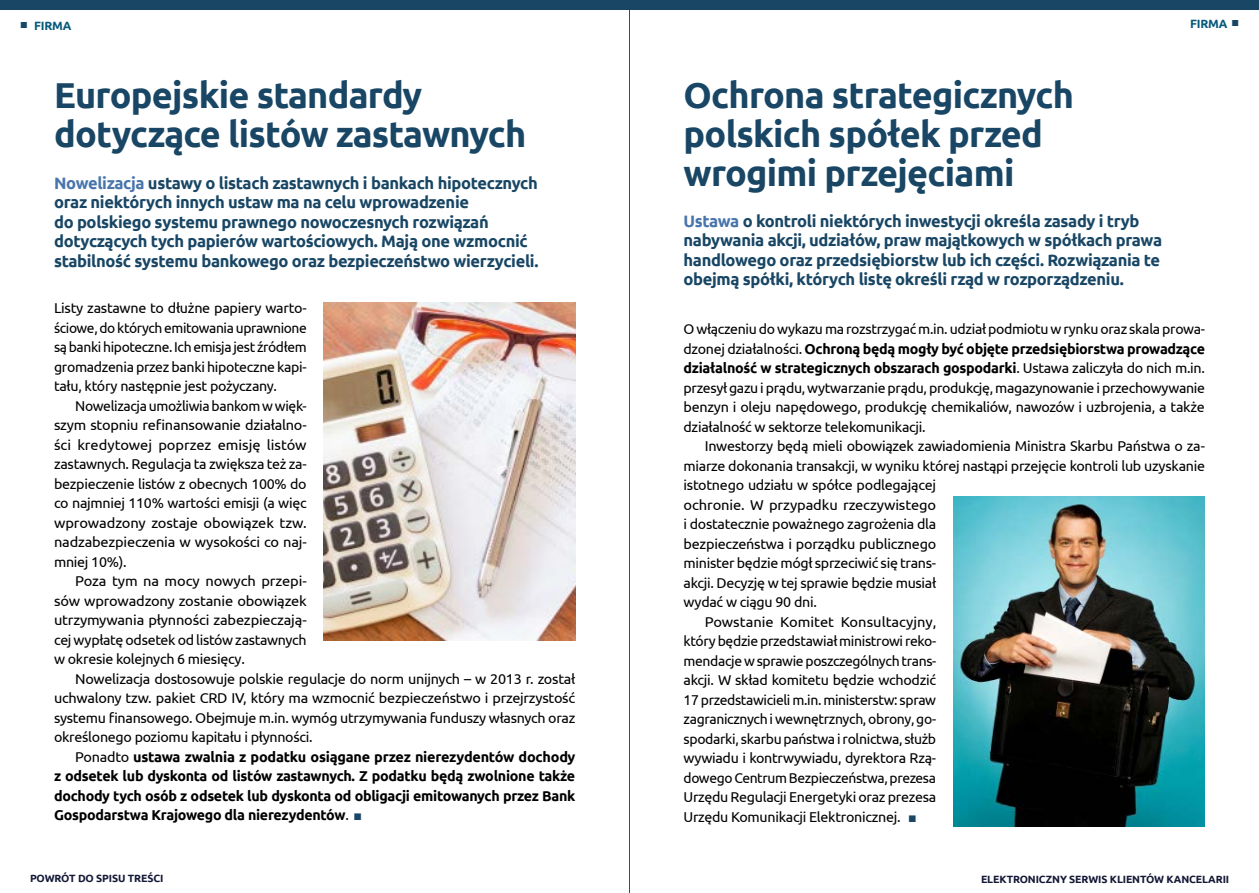
<style>
.page{position:relative;width:1259px;height:893px;background:#fff}
.page>*{position:absolute;margin:0;border:0;box-sizing:border-box;transform-origin:0 0}
.t1{font:700 36px/39px "Ubuntu";letter-spacing:-.02em;color:#184664}
.t2{font:700 16.5px/19.5px "Ubuntu";letter-spacing:-.02em;color:#184664}
.t3{font:14.25px/19.5px "Ubuntu";letter-spacing:-.02em;color:#000;text-align:justify}
.t4{font:700 14.25px/19.5px "Ubuntu";letter-spacing:-.02em;color:#000;text-align:justify}
.t5{font:14.25px "Ubuntu";color:#000}
.t6{font:700 12px "Ubuntu";letter-spacing:-.02em;color:#075a7b}
.t7{font:700 10.5px "Ubuntu";letter-spacing:-.01em;color:#121735}
.s1{font-family:"Proxima Nova";font-weight:300;font-size:10.5px;color:#184664}
.s2{color:#4875ab}
.s3{font-weight:400}
.s4{font-family:"Arial Narrow";font-weight:400;color:#184664}
.s5{font-weight:700}
.s6{font-family:"Arial Narrow";color:#184664}
</style>
<div class="page">
<hr style="left:629px;top:0;width:1px;height:893px;background:#48484a">
<div style="left:0;top:0;width:629px;height:10px;background:#184664"></div>
<div style="left:629px;top:0;width:630px;height:10px;background:#184664"></div>
<img style="left:324px;top:302px;width:251px;height:338px">
<img style="left:953px;top:496px;width:252px;height:330px">
<p class="t6" style="left:20px;top:18px;width:53px"><span class="s1">■</span> FIRMA</p>
<p class="t6" style="left:1190px;top:16px;width:50px">FIRMA <span class="s1">■</span></p>
<h1 class="t1" style="left:54px;top:75px;width:474px">Europejskie standardy dotyczące listów zastawnych</h1>
<h1 class="t1" style="left:683px;top:75px;width:392px">Ochrona strategicznych polskich spółek przed wrogimi przejęciami</h1>
<p class="t2" style="left:54px;top:173px;width:486px"><span class="s2">Nowelizacja</span> ustawy o listach zastawnych i bankach hipotecznych oraz niektórych innych ustaw ma na celu wprowadzenie<br>do polskiego systemu prawnego nowoczesnych rozwiązań dotyczących tych papierów wartościowych. Mają one wzmocnić stabilność systemu bankowego oraz bezpieczeństwo wierzycieli.</p>
<p class="t2" style="left:683px;top:211px;width:480px"><span class="s2">Ustawa</span> o kontroli niektórych inwestycji określa zasady i tryb nabywania akcji, udziałów, praw majątkowych w spółkach prawa handlowego oraz przedsiębiorstw lub ich części. Rozwiązania te obejmą spółki, których listę określi rząd w rozporządzeniu.</p>
<p class="t3" style="left:54px;top:298px;width:254px">Listy zastawne to dłużne papiery warto&shy;ściowe, do których emitowania uprawnione są banki hipoteczne. Ich emisja jest źródłem gromadzenia przez banki hipoteczne kapi&shy;tału, który następnie jest pożyczany.</p>
<p class="t3" style="left:54px;top:396px;width:254px;text-indent:21px">Nowelizacja umożliwia bankom w więk&shy;szym stopniu refinansowanie działalno&shy;ści kredytowej poprzez emisję listów zastawnych. Regulacja ta zwiększa też za&shy;bezpieczenie listów z obecnych 100% do co najmniej 110% wartości emisji (a więc wprowadzony zostaje obowiązek tzw. nadzabezpieczenia w wysokości co naj&shy;mniej 10%).</p>
<p class="t3" style="left:54px;top:571px;width:254px;text-indent:21px">Poza tym na mocy nowych przepi&shy;sów wprowadzony zostanie obowiązek utrzymywania płynności zabezpieczają&shy;cej wypłatę odsetek od listów zastawnych w okresie kolejnych 6 miesięcy.</p>
<p class="t3" style="left:54px;top:669px;width:523px;text-indent:21px">Nowelizacja dostosowuje polskie regulacje do norm unijnych – w 2013 r. został uchwalony tzw. pakiet CRD IV, który ma wzmocnić bezpieczeństwo i przejrzystość systemu finansowego. Obejmuje m.in. wymóg utrzymywania funduszy własnych oraz określonego poziomu kapitału i płynności.</p>
<p class="t4" style="left:54px;top:747px;width:523px;text-indent:21px"><span class="s3">Ponadto</span> ustawa zwalnia z podatku osiągane przez nierezydentów dochody z odsetek lub dyskonta od listów zastawnych. Z podatku będą zwolnione także dochody tych osób z odsetek lub dyskonta od obligacji emitowanych przez Bank Gospodarstwa Krajowego dla nierezydentów<span class="s3">.</span> <span class="s4">■</span></p>
<p class="t3" style="left:683px;top:319px;width:523px">O włączeniu do wykazu ma rozstrzygać m.in. udział podmiotu w rynku oraz skala prowa&shy;dzonej działalności. <span class="s5">Ochroną będą mogły być objęte przedsiębiorstwa prowadzące działalność w strategicznych obszarach gospodarki</span>. Ustawa zaliczyła do nich m.in. przesył gazu i prądu, wytwarzanie prądu, produkcję, magazynowanie i przechowywanie benzyn i oleju napędowego, produkcję chemikaliów, nawozów i uzbrojenia, a także działalność w sektorze telekomunikacji.</p>
<p class="t3" style="left:705px;top:436px;width:502px">Inwestorzy będą mieli obowiązek zawiadomienia Ministra Skarbu Państwa o za-</p>
<p class="t3" style="left:683px;top:455px;width:523px">miarze dokonania transakcji, w wyniku której nastąpi przejęcie kontroli lub uzyskanie</p>
<p class="t3" style="left:683px;top:475px;width:254px">istotnego udziału w spółce podlegającej</p>
<p class="t3" style="left:683px;top:494px;width:254px">ochronie. W przypadku rzeczywistego</p>
<p class="t3" style="left:683px;top:514px;width:254px">i dostatecznie poważnego zagrożenia dla</p>
<p class="t3" style="left:683px;top:533px;width:254px">bezpieczeństwa i porządku publicznego</p>
<p class="t3" style="left:683px;top:553px;width:254px">minister będzie mógł sprzeciwić się trans-</p>
<p class="t3" style="left:683px;top:572px;width:254px">akcji. Decyzję w tej sprawie będzie musiał</p>
<p class="t3" style="left:683px;top:592px;width:135px">wydać w ciągu 90 dni.</p>
<p class="t5" style="left:705px;top:613px;width:233px">Powstanie Komitet Konsultacyjny,</p>
<p class="t3" style="left:683px;top:631px;width:254px">który będzie przedstawiał ministrowi reko-</p>
<p class="t3" style="left:683px;top:650px;width:254px">mendacje w sprawie poszczególnych trans-</p>
<p class="t3" style="left:683px;top:670px;width:254px">akcji. W skład komitetu będzie wchodzić</p>
<p class="t3" style="left:683px;top:689px;width:254px">17 przedstawicieli m.in. ministerstw: spraw</p>
<p class="t3" style="left:683px;top:709px;width:254px">zagranicznych i wewnętrznych, obrony, go-</p>
<p class="t3" style="left:683px;top:728px;width:254px">spodarki, skarbu państwa i rolnictwa, służb</p>
<p class="t3" style="left:683px;top:748px;width:254px">wywiadu i kontrwywiadu, dyrektora Rzą-</p>
<p class="t3" style="left:683px;top:767px;width:254px">dowego Centrum Bezpieczeństwa, prezesa</p>
<p class="t3" style="left:683px;top:787px;width:254px">Urzędu Regulacji Energetyki oraz prezesa</p>
<p class="t3" style="left:683px;top:806px;width:236px">Urzędu Komunikacji Elektronicznej. <span class="s6">■</span></p>
<p class="t7" style="left:30px;top:872px;width:135px">POWRÓT DO SPISU TREŚCI</p>
<p class="t7" style="left:981px;top:872px;width:250px">ELEKTRONICZNY SERWIS KLIENTÓW KANCELARII</p>
</div>
